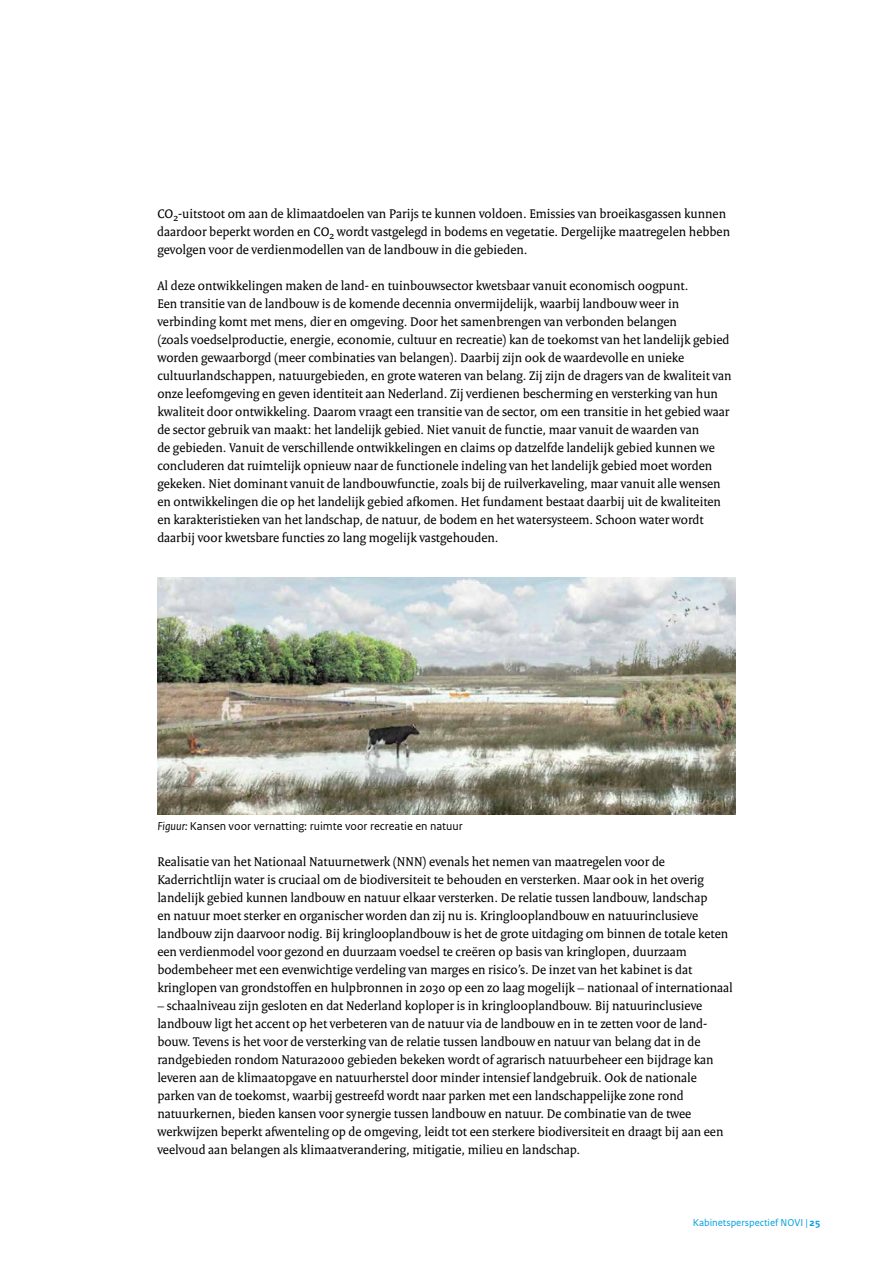
<style>
.page{position:relative;width:893px;height:1263px;background:#fff}
.page>*{position:absolute;margin:0;border:0;box-sizing:border-box;transform-origin:0 0}
.t1{font:13.5px/18px "Rijksoverheid Serif";color:#000}
.t2{font:12px "Rijksoverheid Sans Text";color:#000}
.t3{font:10.5px "Rijksoverheid Sans Text";color:#009ede}
.s1{font-style:italic}
.s2{font-weight:700}
</style>
<div class="page">
<img style="left:157px;top:578px;width:579px;height:236px">
<p class="t1" style="left:157px;top:204px;width:574px">CO<sub>2</sub>-uitstoot om aan de klimaatdoelen van Parijs te kunnen voldoen. Emissies van broeikasgassen kunnen daardoor beperkt worden en CO<sub>2</sub> wordt vastgelegd in bodems en vegetatie. Dergelijke maatregelen hebben gevolgen voor de verdienmodellen van de landbouw in die gebieden.</p>
<p class="t1" style="left:157px;top:276px;width:576px">Al deze ontwikkelingen maken de land- en tuinbouwsector kwetsbaar vanuit economisch oogpunt.<br>Een transitie van de landbouw is de komende decennia onvermijdelijk, waarbij landbouw weer in verbinding komt met mens, dier en omgeving. Door het samenbrengen van verbonden belangen<br>(zoals voedselproductie, energie, economie, cultuur en recreatie) kan de toekomst van het landelijk gebied worden gewaarborgd (meer combinaties van belangen). Daarbij zijn ook de waardevolle en unieke cultuurlandschappen, natuurgebieden, en grote wateren van belang. Zij zijn de dragers van de kwaliteit van onze leefomgeving en geven identiteit aan Nederland. Zij verdienen bescherming en versterking van hun kwaliteit door ontwikkeling. Daarom vraagt een transitie van de sector, om een transitie in het gebied waar de sector gebruik van maakt: het landelijk gebied. Niet vanuit de functie, maar vanuit de waarden van<br>de gebieden. Vanuit de verschillende ontwikkelingen en claims op datzelfde landelijk gebied kunnen we concluderen dat ruimtelijk opnieuw naar de functionele indeling van het landelijk gebied moet worden gekeken. Niet dominant vanuit de landbouwfunctie, zoals bij de ruilverkaveling, maar vanuit alle wensen en ontwikkelingen die op het landelijk gebied afkomen. Het fundament bestaat daarbij uit de kwaliteiten en karakteristieken van het landschap, de natuur, de bodem en het watersysteem. Schoon water wordt daarbij voor kwetsbare functies zo lang mogelijk vastgehouden.</p>
<p class="t2" style="left:157px;top:819px;width:307px"><span class="s1">Figuur:</span> Kansen voor vernatting: ruimte voor recreatie en natuur</p>
<p class="t1" style="left:157px;top:852px;width:577px">Realisatie van het Nationaal Natuurnetwerk (NNN) evenals het nemen van maatregelen voor de Kaderrichtlijn water is cruciaal om de biodiversiteit te behouden en versterken. Maar ook in het overig landelijk gebied kunnen landbouw en natuur elkaar versterken. De relatie tussen landbouw, landschap<br>en natuur moet sterker en organischer worden dan zij nu is. Kringlooplandbouw en natuurinclusieve landbouw zijn daarvoor nodig. Bij kringlooplandbouw is het de grote uitdaging om binnen de totale keten een verdienmodel voor gezond en duurzaam voedsel te creëren op basis van kringlopen, duurzaam bodembeheer met een evenwichtige verdeling van marges en risico’s. De inzet van het kabinet is dat kringlopen van grondstoffen en hulpbronnen in 2030 op een zo laag mogelijk – nationaal of internationaal</p>
<p class="t1" style="left:157px;top:996px;width:568px">– schaalniveau zijn gesloten en dat Nederland koploper is in kringlooplandbouw. Bij natuurinclusieve landbouw ligt het accent op het verbeteren van de natuur via de landbouw en in te zetten voor de land&shy;bouw. Tevens is het voor de versterking van de relatie tussen landbouw en natuur van belang dat in de randgebieden rondom Natura2000 gebieden bekeken wordt of agrarisch natuurbeheer een bijdrage kan leveren aan de klimaatopgave en natuurherstel door minder intensief landgebruik. Ook de nationale parken van de toekomst, waarbij gestreefd wordt naar parken met een landschappelijke zone rond natuurkernen, bieden kansen voor synergie tussen landbouw en natuur. De combinatie van de twee werkwijzen beperkt afwenteling op de omgeving, leidt tot een sterkere biodiversiteit en draagt bij aan een veelvoud aan belangen als klimaatverandering, mitigatie, milieu en landschap.</p>
<p class="t3" style="left:693px;top:1216px;width:129px">Kabinetsperspectief NOVI | <span class="s2">25</span></p>
</div>
